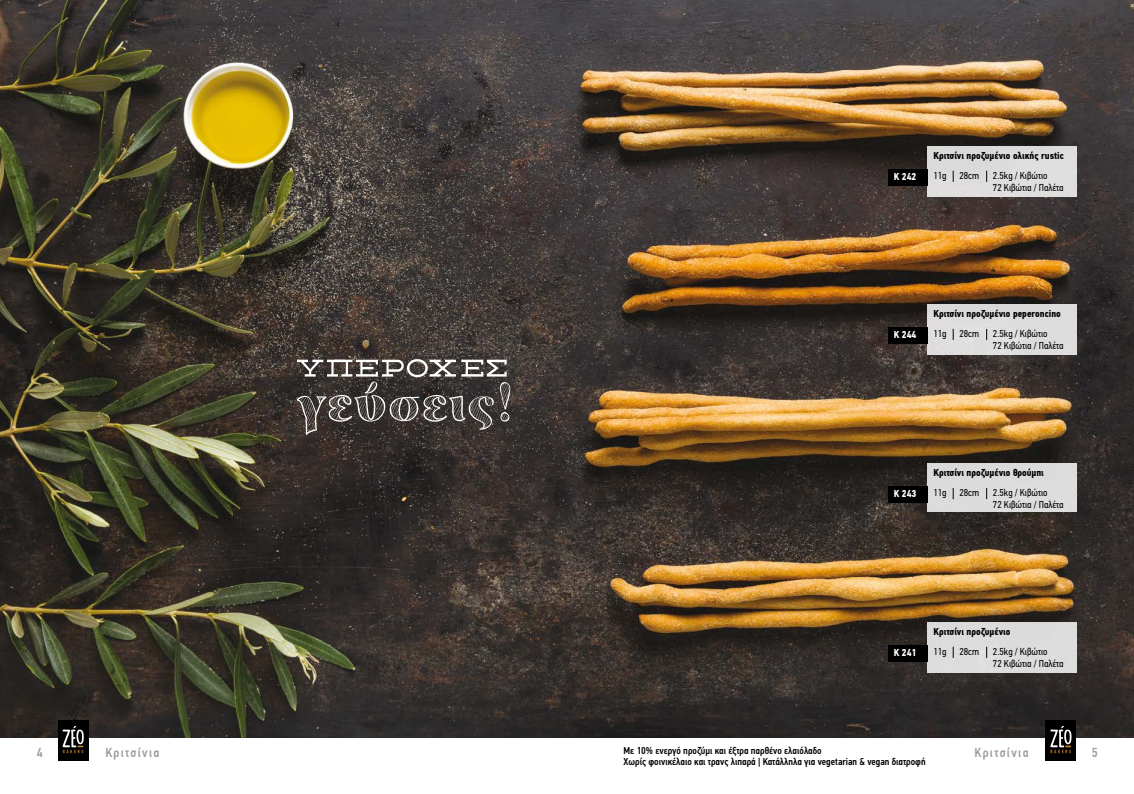
<style>
.page{position:relative;width:1134px;height:794px;background:#fff}
.page>*{position:absolute;margin:0;border:0;box-sizing:border-box;transform-origin:0 0}
.t1{font:500 13px "PF Din Text Cond Pro";letter-spacing:.1em;color:#9c9e9f}
.t2{font:10px/12px "PF Din Text Cond Pro";color:#000}
.t3{font:500 10px/10.4px "PF Din Text Cond Pro";color:#000}
.t4{font:700 10px "PF Din Text Cond Pro";color:#000}
.t5{font:700 10px "PF Din Text Cond Pro";color:#fff}
</style>
<div class="page">
<img style="left:0;top:0;width:1134px;height:737px">
<div style="left:928px;top:146px;width:149px;height:50px;background:#dedddd"></div>
<div style="left:928px;top:304px;width:149px;height:50px;background:#dddddc"></div>
<div style="left:928px;top:463px;width:149px;height:49px;background:#dcdbdb"></div>
<div style="left:928px;top:622px;width:149px;height:50px;background:#dddcdc"></div>
<div style="left:888px;top:169px;width:40px;height:16px;background:#000"></div>
<div style="left:888px;top:327px;width:40px;height:16px;background:#000"></div>
<div style="left:888px;top:486px;width:40px;height:16px;background:#000"></div>
<div style="left:888px;top:645px;width:40px;height:16px;background:#000"></div>
<svg style="left:953px;top:646px;width:1px;height:12px"></svg>
<svg style="left:986px;top:646px;width:1px;height:12px"></svg>
<svg style="left:296px;top:359px;width:215px;height:76px;background:#595451"></svg>
<div style="left:58px;top:720px;width:31px;height:40px;background:#000"></div>
<svg style="left:63px;top:726px;width:21px;height:27px"></svg>
<div style="left:1045px;top:720px;width:31px;height:40px;background:#000"></div>
<svg style="left:1050px;top:726px;width:21px;height:27px"></svg>
<p class="t5" style="left:894px;top:170px;width:24px">Κ 242</p>
<p class="t4" style="left:933px;top:149px;width:132px">Κριτσίνι προζυμένιο ολικής rustic</p>
<p class="t2" style="left:933px;top:169px;width:15px">11g</p>
<p class="t2" style="left:959px;top:169px;width:21px">28cm</p>
<p class="t2" style="left:993px;top:169px;width:72px">2.5kg / Κιβώτιο<br>72 Kιβώτια / Παλέτα</p>
<p class="t5" style="left:894px;top:328px;width:24px">Κ 244</p>
<p class="t4" style="left:933px;top:307px;width:129px">Κριτσίνι προζυμένιο peperoncino</p>
<p class="t2" style="left:933px;top:327px;width:15px">11g</p>
<p class="t2" style="left:959px;top:327px;width:21px">28cm</p>
<p class="t2" style="left:993px;top:328px;width:72px">2.5kg / Κιβώτιο<br>72 Kιβώτια / Παλέτα</p>
<p class="t5" style="left:894px;top:487px;width:24px">Κ 243</p>
<p class="t4" style="left:933px;top:467px;width:112px">Κριτσίνι προζυμένιο θρούμπι</p>
<p class="t2" style="left:933px;top:486px;width:15px">11g</p>
<p class="t2" style="left:959px;top:486px;width:21px">28cm</p>
<p class="t2" style="left:993px;top:487px;width:72px">2.5kg / Κιβώτιο<br>72 Kιβώτια / Παλέτα</p>
<p class="t5" style="left:894px;top:646px;width:24px">Κ 241</p>
<p class="t4" style="left:933px;top:625px;width:79px">Κριτσίνι προζυμένιο</p>
<p class="t2" style="left:933px;top:645px;width:15px">11g</p>
<p class="t2" style="left:959px;top:645px;width:21px">28cm</p>
<p class="t2" style="left:993px;top:645px;width:72px">2.5kg / Κιβώτιο<br>72 Kιβώτια / Παλέτα</p>
<h1 class="t1" style="left:37px;top:744px;width:8px">4</h1>
<h1 class="t1" style="left:974px;top:744px;width:56px">Κριτσίνια</h1>
<h1 class="t1" style="left:1092px;top:744px;width:8px">5</h1>
<h1 class="t1" style="left:105px;top:744px;width:56px">Κριτσίνια</h1>
<p class="t3" style="left:624px;top:745px;width:304px">Με 10% ενεργό προζύμι και έξτρα παρθένο ελαιόλαδο<br>Χωρίς φοινικέλαιο και τρανς λιπαρά | Κατάλληλα για vegetarian &amp; vegan διατροφή</p>
</div>
